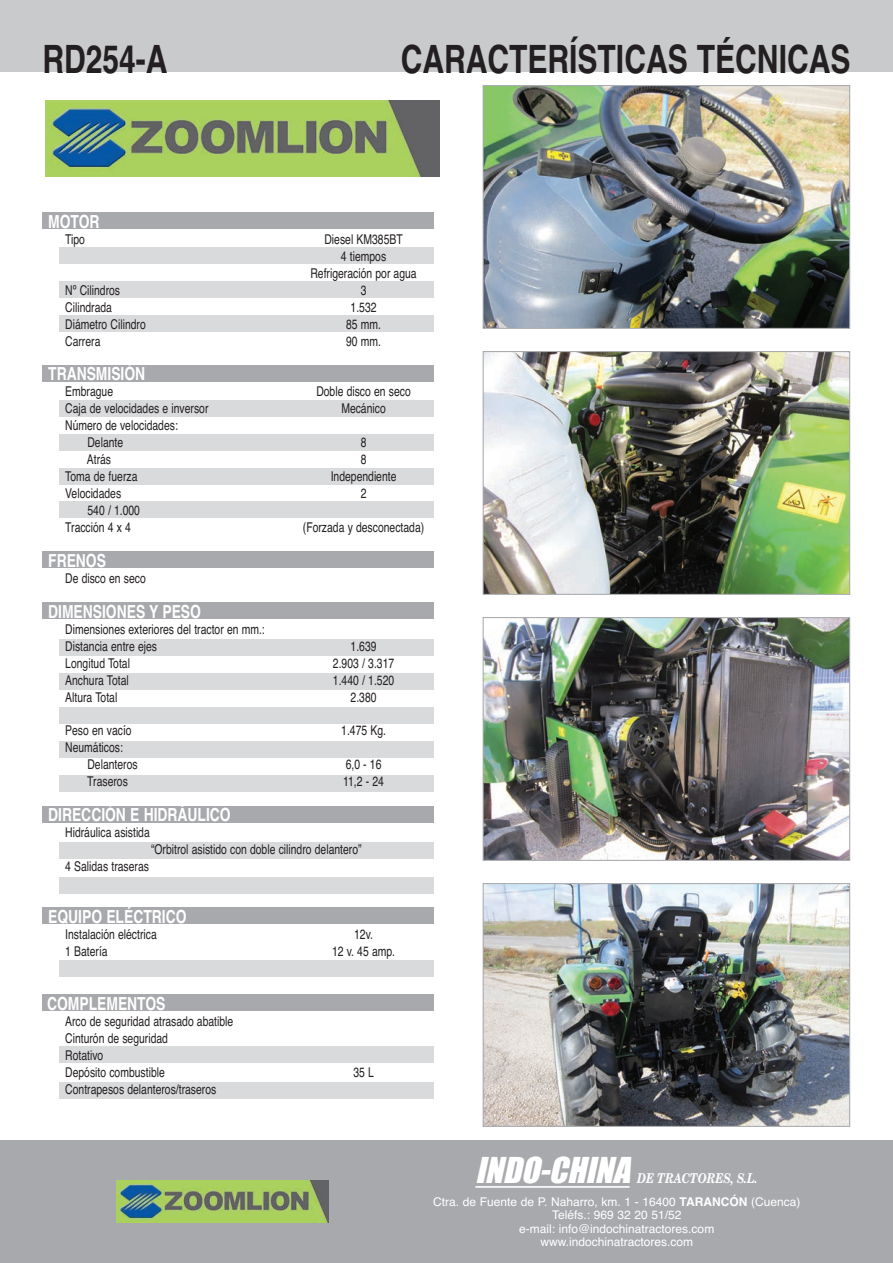
<style>
.page{position:relative;width:893px;height:1263px;background:#fff}
.page>*{position:absolute;margin:0;border:0;box-sizing:border-box;transform-origin:0 0}
.t1{font:700 39px "Helvetica";color:#231f20;scale:.77 1}
.t2{font:italic 33px "Impact";color:#fff}
.t3{font:700 18px "Helvetica";color:#fff;scale:.77 1}
.t4{font:13.5px/17px "Helvetica";color:#231f20;scale:.77 1}
.t5{font:italic 700 13.5px "New Century Schlbk";color:#fff;scale:.8 1}
.t6{font:12px/13.4px "Helvetica";color:#fff;text-align:center}
.s1{font-weight:700}
</style>
<div class="page">
<div style="left:0;top:0;width:893px;height:72px;background:#c9cacc"></div>
<div style="left:43px;top:213px;width:391px;height:16px;background:#a8a9ad"></div>
<div style="left:60px;top:247px;width:374px;height:16px;background:#d9dadc"></div>
<div style="left:60px;top:281px;width:374px;height:16px;background:#d9dadc"></div>
<div style="left:60px;top:315px;width:374px;height:16px;background:#d9dadc"></div>
<div style="left:43px;top:365px;width:391px;height:17px;background:#a8a9ad"></div>
<div style="left:43px;top:551px;width:391px;height:17px;background:#a8a9ad"></div>
<div style="left:60px;top:400px;width:374px;height:17px;background:#d9dadc"></div>
<div style="left:60px;top:434px;width:374px;height:17px;background:#d9dadc"></div>
<div style="left:60px;top:468px;width:374px;height:17px;background:#d9dadc"></div>
<div style="left:60px;top:501px;width:374px;height:17px;background:#d9dadc"></div>
<div style="left:43px;top:603px;width:391px;height:16px;background:#a8a9ad"></div>
<div style="left:60px;top:639px;width:374px;height:16px;background:#d9dadc"></div>
<div style="left:60px;top:673px;width:374px;height:16px;background:#d9dadc"></div>
<div style="left:60px;top:707px;width:374px;height:17px;background:#d9dadc"></div>
<div style="left:60px;top:741px;width:374px;height:17px;background:#d9dadc"></div>
<div style="left:60px;top:775px;width:374px;height:17px;background:#d9dadc"></div>
<div style="left:43px;top:806px;width:391px;height:16px;background:#a8a9ad"></div>
<div style="left:43px;top:907px;width:391px;height:17px;background:#a8a9ad"></div>
<div style="left:43px;top:994px;width:391px;height:17px;background:#a8a9ad"></div>
<div style="left:60px;top:842px;width:374px;height:16px;background:#d9dadc"></div>
<div style="left:60px;top:877px;width:374px;height:16px;background:#d9dadc"></div>
<div style="left:60px;top:960px;width:374px;height:16px;background:#d9dadc"></div>
<div style="left:60px;top:1047px;width:374px;height:16px;background:#d9dadc"></div>
<div style="left:60px;top:1082px;width:374px;height:16px;background:#d9dadc"></div>
<div style="left:0;top:1140px;width:893px;height:123px;background:#a8a9ad"></div>
<hr style="left:475px;top:1186px;width:154px;height:2px;background:#fff">
<img style="left:485px;top:87px;width:363px;height:240px">
<div style="left:483px;top:85px;width:367px;height:244px;border:1px solid #a8a9ad"></div>
<img style="left:485px;top:353px;width:363px;height:240px">
<div style="left:483px;top:351px;width:367px;height:244px;border:1px solid #a8a9ad"></div>
<img style="left:485px;top:619px;width:363px;height:240px">
<div style="left:483px;top:617px;width:367px;height:244px;border:1px solid #a8a9ad"></div>
<img style="left:485px;top:885px;width:363px;height:240px">
<div style="left:483px;top:883px;width:367px;height:244px;border:1px solid #a8a9ad"></div>
<img style="left:46px;top:100px;width:393px;height:77px">
<img style="left:117px;top:1180px;width:212px;height:42px">
<h1 class="t1" style="left:43px;top:37px;width:164px">RD254-A</h1>
<h1 class="t1" style="left:401px;top:37px;width:585px">CARACTERÍSTICAS TÉCNICAS</h1>
<h3 class="t3" style="left:48px;top:211px;width:68px">MOTOR</h3>
<p class="t4" style="left:65px;top:231px;width:27px">Tipo</p>
<p class="t4" style="left:310px;top:231px;width:140px;text-align:center">Diesel KM385BT<br>4 tiempos<br>Refrigeración por agua</p>
<p class="t4" style="left:65px;top:282px;width:73px">Nº Cilindros</p>
<p class="t4" style="left:361px;top:282px;width:9px">3</p>
<p class="t4" style="left:65px;top:299px;width:62px">Cilindrada</p>
<p class="t4" style="left:351px;top:299px;width:35px">1.532</p>
<p class="t4" style="left:65px;top:315px;width:106px">Diámetro Cilindro</p>
<p class="t4" style="left:346px;top:315px;width:47px">85 mm.</p>
<p class="t4" style="left:65px;top:332px;width:47px">Carrera</p>
<p class="t4" style="left:346px;top:332px;width:47px">90 mm.</p>
<h3 class="t3" style="left:48px;top:364px;width:127px">TRANSMISIÓN</h3>
<p class="t4" style="left:65px;top:383px;width:64px">Embrague</p>
<p class="t4" style="left:316px;top:383px;width:124px">Doble disco en seco</p>
<p class="t4" style="left:65px;top:400px;width:188px">Caja de velocidades e inversor</p>
<p class="t4" style="left:341px;top:400px;width:59px">Mecánico</p>
<p class="t4" style="left:87px;top:417px;width:119px;text-indent:-22px">Número de velocidades:<br>Delante</p>
<p class="t4" style="left:361px;top:434px;width:9px">8</p>
<p class="t4" style="left:87px;top:451px;width:33px">Atrás</p>
<p class="t4" style="left:361px;top:451px;width:9px">8</p>
<p class="t4" style="left:65px;top:468px;width:95px">Toma de fuerza</p>
<p class="t4" style="left:331px;top:468px;width:87px">Independiente</p>
<p class="t4" style="left:65px;top:485px;width:74px">Velocidades</p>
<p class="t4" style="left:361px;top:485px;width:9px">2</p>
<p class="t4" style="left:65px;top:502px;width:99px;text-indent:22px">540 / 1.000<br>Tracción 4 x 4</p>
<p class="t4" style="left:303px;top:519px;width:159px">(Forzada y desconectada)</p>
<h3 class="t3" style="left:48px;top:550px;width:77px">FRENOS</h3>
<p class="t4" style="left:65px;top:570px;width:106px">De disco en seco</p>
<h3 class="t3" style="left:48px;top:601px;width:200px">DIMENSIONES Y PESO</h3>
<p class="t4" style="left:65px;top:621px;width:261px">Dimensiones exteriores del tractor en mm.:<br>Distancia entre ejes</p>
<p class="t4" style="left:351px;top:637px;width:35px">1.639</p>
<p class="t4" style="left:65px;top:654px;width:86px">Longitud Total</p>
<p class="t4" style="left:333px;top:654px;width:81px">2.903 / 3.317</p>
<p class="t4" style="left:65px;top:671px;width:84px">Anchura Total</p>
<p class="t4" style="left:333px;top:671px;width:81px">1.440 / 1.520</p>
<p class="t4" style="left:65px;top:688px;width:69px">Altura Total</p>
<p class="t4" style="left:351px;top:688px;width:35px">2.380</p>
<p class="t4" style="left:65px;top:722px;width:88px">Peso en vacío</p>
<p class="t4" style="left:341px;top:722px;width:60px">1.475 Kg.</p>
<p class="t4" style="left:87px;top:739px;width:67px;text-indent:-22px">Neumáticos:<br>Delanteros</p>
<p class="t4" style="left:346px;top:756px;width:48px">6,0 - 16</p>
<p class="t4" style="left:87px;top:773px;width:54px">Traseros</p>
<p class="t4" style="left:343px;top:773px;width:55px">11,2 - 24</p>
<h3 class="t3" style="left:48px;top:804px;width:238px">DIRECCIÓN E HIDRÁULICO</h3>
<p class="t4" style="left:65px;top:824px;width:111px">Hidráulica asistida</p>
<p class="t4" style="left:151px;top:841px;width:275px">“Orbitrol asistido con doble cilindro delantero”</p>
<p class="t4" style="left:65px;top:858px;width:110px">4 Salidas traseras</p>
<h3 class="t3" style="left:48px;top:906px;width:181px">EQUIPO ELÉCTRICO</h3>
<p class="t4" style="left:65px;top:926px;width:120px">Instalación eléctrica</p>
<p class="t4" style="left:354px;top:926px;width:26px">12v.</p>
<p class="t4" style="left:65px;top:943px;width:57px">1 Batería</p>
<p class="t4" style="left:332px;top:943px;width:83px">12 v. 45 amp.</p>
<h3 class="t3" style="left:47px;top:993px;width:155px">COMPLEMENTOS</h3>
<p class="t4" style="left:65px;top:1012px;width:220px">Arco de seguridad atrasado abatible<br>Cinturón de seguridad<br>Rotativo<br>Depósito combustible</p>
<p class="t4" style="left:353px;top:1063px;width:28px">35 L</p>
<p class="t4" style="left:65px;top:1080px;width:198px">Contrapesos delanteros/traseros</p>
<h2 class="t2" style="left:475px;top:1153px;width:166px">INDO-CHINA</h2>
<p class="t5" style="left:637px;top:1170px;width:153px">DE TRACTORES, S.L.</p>
<p class="t6" style="left:433px;top:1195px;width:369px">Ctra. de Fuente de P. Naharro, km. 1 - 16400 <span class="s1">TARANCÓN</span> (Cuenca)<br>Teléfs.: 969 32 20 51/52<br>e-mail: info@indochinatractores.com<br>www.indochinatractores.com</p>
</div>
